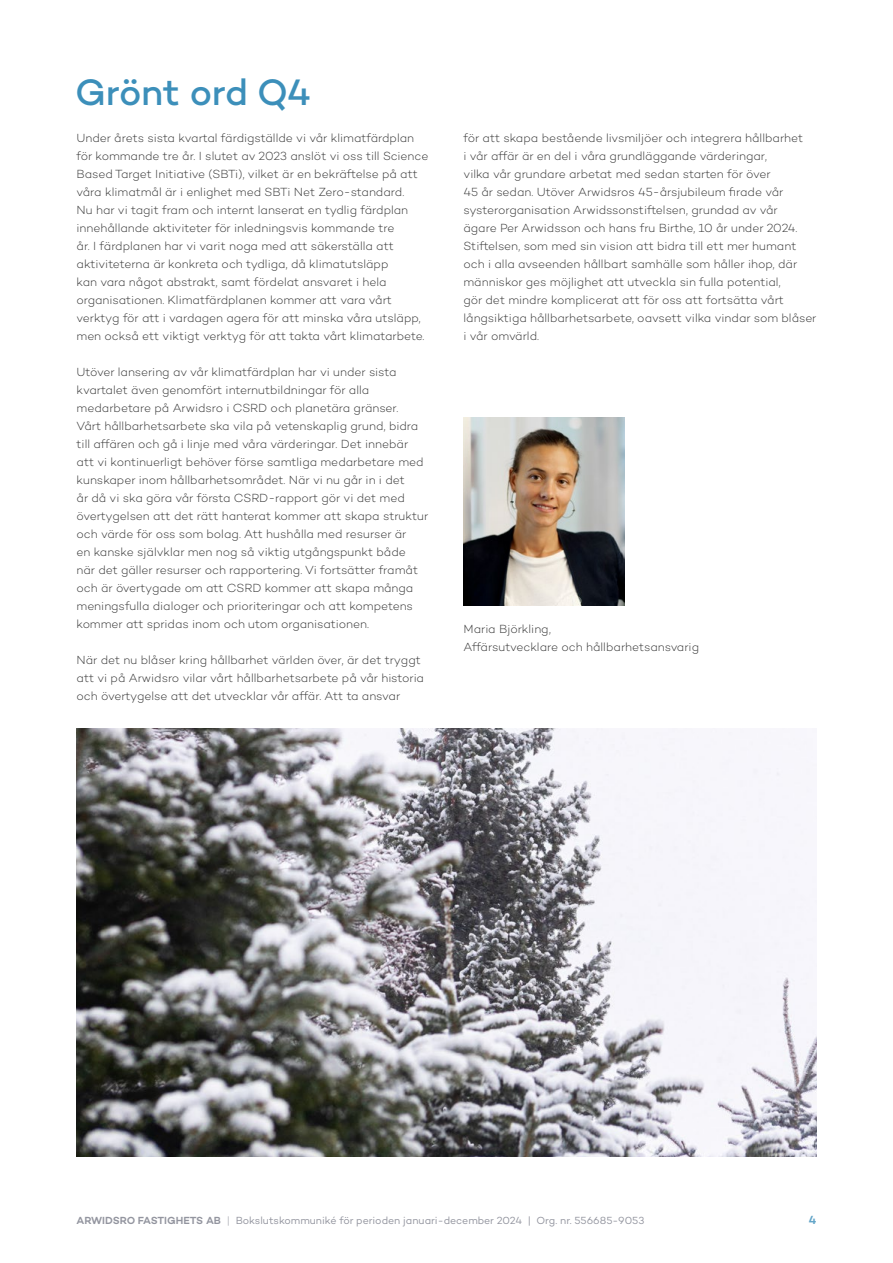
<style>
.page{position:relative;width:893px;height:1263px;background:#fff}
.page>*{position:absolute;margin:0;border:0;box-sizing:border-box;transform-origin:0 0}
.t1{font:500 37.5px "Campton";letter-spacing:-.01em;color:#3c8fba}
.t2{font:300 12px/18px "Campton";color:#333}
.t3{font:600 12px "Campton";color:#63a5c8}
.t4{font:10.5px "Campton";color:#93959f}
.s1{font-weight:600}
.s2{font-weight:300}
</style>
<div class="page">
<img style="left:463px;top:417px;width:161px;height:189px">
<img style="left:77px;top:728px;width:739px;height:429px">
<h1 class="t1" style="left:75px;top:69px;width:237px">Grönt ord Q4</h1>
<p class="t2" style="left:77px;top:129px;width:353px">Under årets sista kvartal färdigställde vi vår klimatfärdplan för kommande tre år. I slutet av 2023 anslöt vi oss till Science Based Target Initiative (SBTi), vilket är en bekräftelse på att våra klimatmål är i enlighet med SBTi Net Zero-standard.<br>Nu har vi tagit fram och internt lanserat en tydlig färdplan innehållande aktiviteter för inledningsvis kommande tre<br>år. I färdplanen har vi varit noga med att säkerställa att aktiviteterna är konkreta och tydliga, då klimatutsläpp<br>kan vara något abstrakt, samt fördelat ansvaret i hela organisationen. Klimatfärdplanen kommer att vara vårt verktyg för att i vardagen agera för att minska våra utsläpp, men också ett viktigt verktyg för att takta vårt klimatarbete.</p>
<p class="t2" style="left:77px;top:363px;width:353px">Utöver lansering av vår klimatfärdplan har vi under sista kvartalet även genomfört internutbildningar för alla medarbetare på Arwidsro i CSRD och planetära gränser.<br>Vårt hållbarhetsarbete ska vila på vetenskaplig grund, bidra till affären och gå i linje med våra värderingar. Det innebär att vi kontinuerligt behöver förse samtliga medarbetare med kunskaper inom hållbarhetsområdet. När vi nu går in i det<br>år då vi ska göra vår första CSRD-rapport gör vi det med övertygelsen att det rätt hanterat kommer att skapa struktur och värde för oss som bolag. Att hushålla med resurser är<br>en kanske självklar men nog så viktig utgångspunkt både<br>när det gäller resurser och rapportering. Vi fortsätter framåt och är övertygade om att CSRD kommer att skapa många meningsfulla dialoger och prioriteringar och att kompetens kommer att spridas inom och utom organisationen.</p>
<p class="t2" style="left:77px;top:651px;width:349px">När det nu blåser kring hållbarhet världen över, är det tryggt att vi på Arwidsro vilar vårt hållbarhetsarbete på vår historia och övertygelse att det utvecklar vår affär. Att ta ansvar</p>
<p class="t2" style="left:463px;top:129px;width:354px">för att skapa bestående livsmiljöer och integrera hållbarhet<br>i vår affär är en del i våra grundläggande värderingar,<br>vilka vår grundare arbetat med sedan starten för över<br>45 år sedan. Utöver Arwidsros 45-årsjubileum firade vår systerorganisation Arwidssonstiftelsen, grundad av vår<br>ägare Per Arwidsson och hans fru Birthe, 10 år under 2024.<br>Stiftelsen, som med sin vision att bidra till ett mer humant och i alla avseenden hållbart samhälle som håller ihop, där människor ges möjlighet att utveckla sin fulla potential,<br>gör det mindre komplicerat att för oss att fortsätta vårt långsiktiga hållbarhetsarbete, oavsett vilka vindar som blåser i vår omvärld.</p>
<p class="t2" style="left:463px;top:619px;width:237px">Maria Björkling,<br>Affärsutvecklare och hållbarhetsansvarig</p>
<p class="t4" style="left:77px;top:1214px;width:569px"><span class="s1">ARWIDSRO FASTIGHETS AB</span> <span class="s2">|</span> Bokslutskommuniké för perioden januari-december 2024 | Org. nr. 556685-9053</p>
<p class="t3" style="left:809px;top:1212px;width:9px">4</p>
</div>
